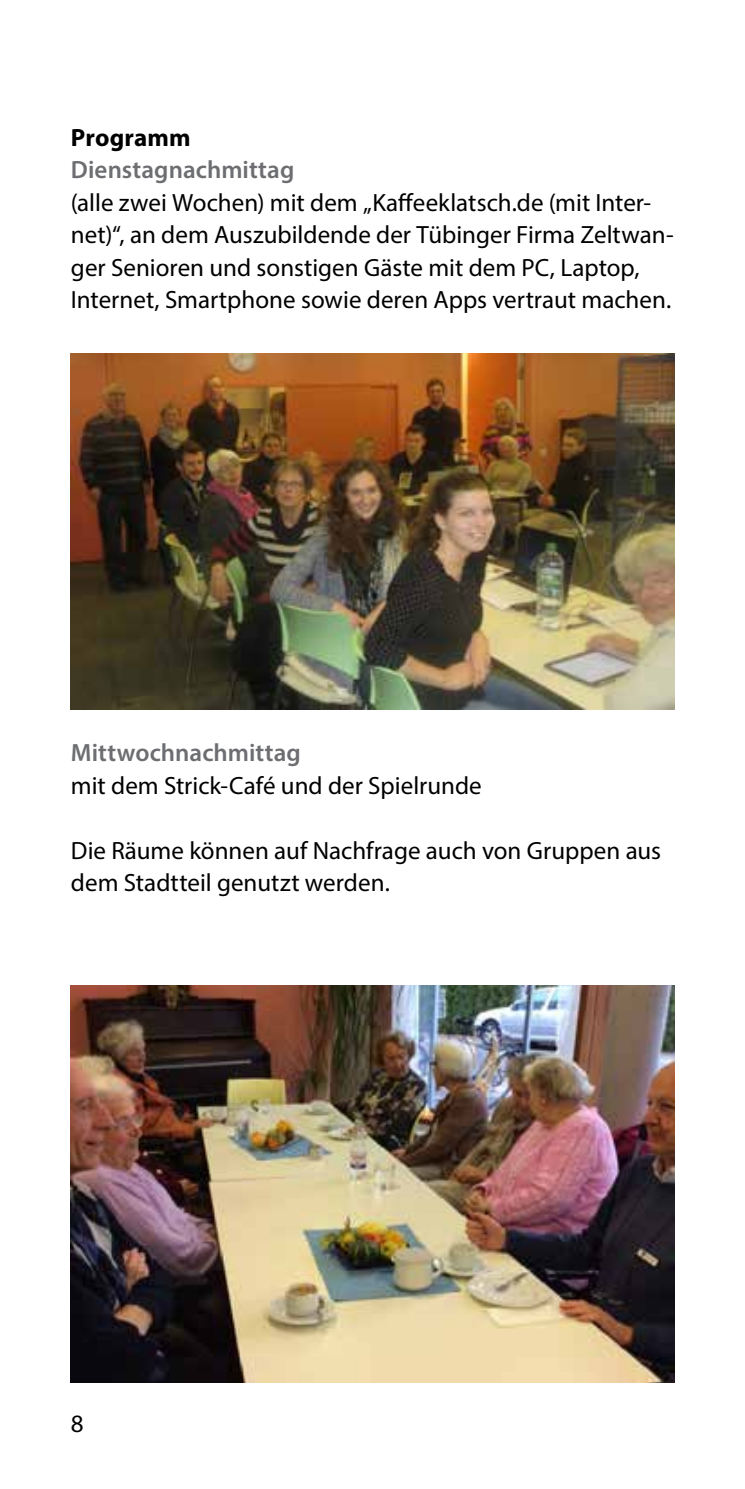
<style>
.page{position:relative;width:745px;height:1489px;background:#fff}
.page>*{position:absolute;margin:0;border:0;box-sizing:border-box;transform-origin:0 0}
.t1{font:25px/32.5px "Myriad Pro";color:#000}
.t2{font:600 25px "Myriad Pro";color:#6d6e71}
.t3{font:700 25px "Myriad Pro";letter-spacing:.005em;color:#000}
</style>
<div class="page">
<img style="left:71px;top:354px;width:602px;height:355px">
<img style="left:71px;top:985px;width:602px;height:397px">
<p class="t3" style="left:71px;top:121px;width:121px">Programm</p>
<p class="t2" style="left:71px;top:154px;width:225px">Dienstagnachmittag</p>
<p class="t1" style="left:71px;top:186px;width:604px">(alle zwei Wochen) mit dem „Kaffeeklatsch.de (mit Inter&shy;net)“, an dem Auszubildende der Tübinger Firma Zeltwan&shy;ger Senioren und sonstigen Gäste mit dem PC, Laptop, Internet, Smartphone sowie deren Apps vertraut machen.</p>
<p class="t2" style="left:71px;top:736px;width:231px">Mittwochnachmittag</p>
<p class="t1" style="left:71px;top:768px;width:412px">mit dem Strick-Café und der Spielrunde</p>
<p class="t1" style="left:71px;top:833px;width:591px">Die Räume können auf Nachfrage auch von Gruppen aus dem Stadtteil genutzt werden.</p>
<p class="t1" style="left:71px;top:1406px;width:14px">8</p>
</div>
